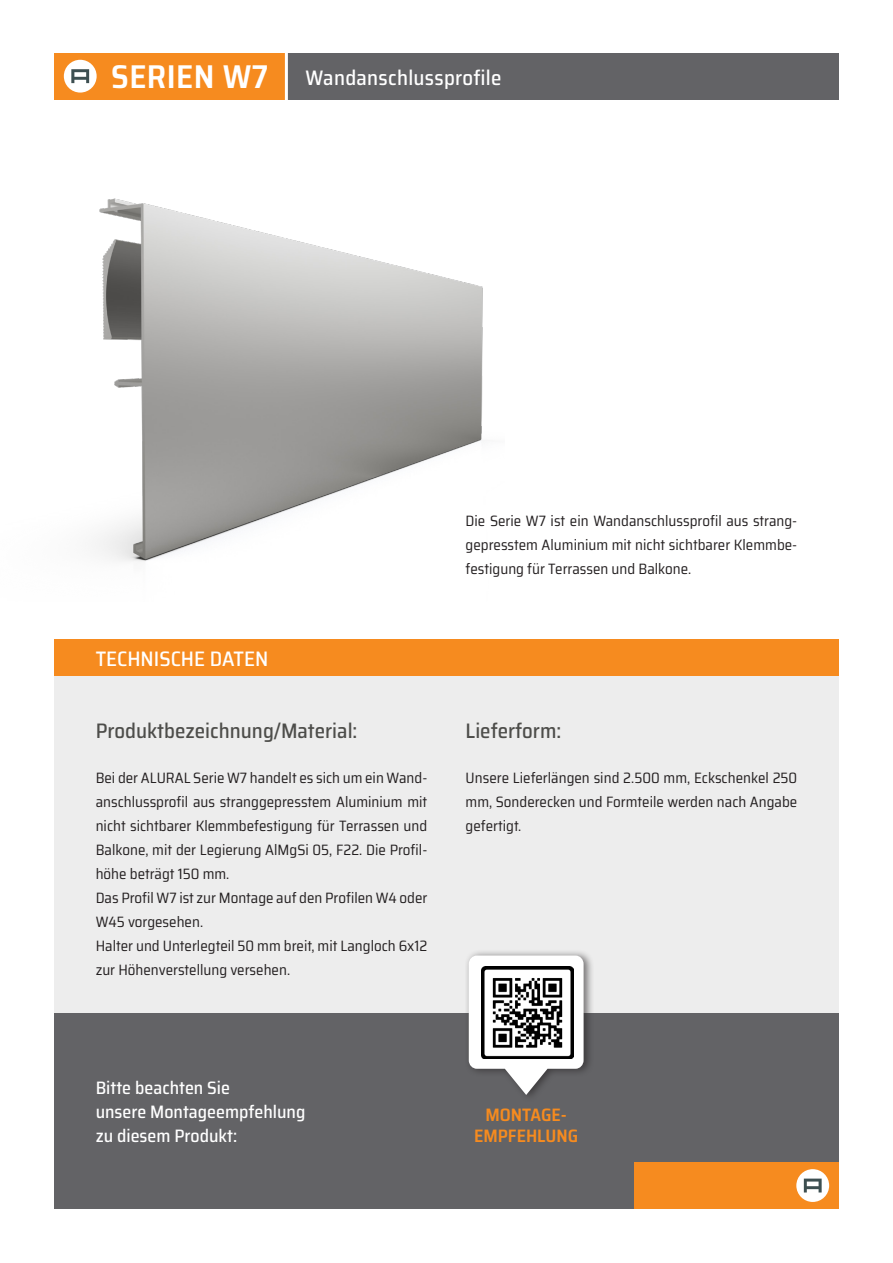
<style>
.page{position:relative;width:893px;height:1263px;background:#fff}
.page>*{position:absolute;margin:0;border:0;box-sizing:border-box;transform-origin:0 0}
.t1{font:500 semi-condensed 21px "Saira";letter-spacing:.01em;color:#fff}
.t2{font:500 semi-condensed 21px "Saira";color:#4d4d4a}
.t3{font:500 semi-condensed 18px/24px "Saira";color:#fff}
.t4{font:600 semi-condensed 18px/21px "Saira";color:#f68b1f;text-align:center}
.t5{font:semi-condensed 15px/24px "Saira";color:#231f20;text-align:justify}
.s1{font-weight:600;font-size:33px}
</style>
<div class="page">
<div style="left:54px;top:675px;width:785px;height:339px;background:#ededed"></div>
<img style="left:94px;top:198px;width:389px;height:364px">
<div style="left:54px;top:1014px;width:785px;height:154px;background:#636366"></div>
<div style="left:54px;top:639px;width:785px;height:36px;background:#f68b1f"></div>
<div style="left:54px;top:53px;width:369px;height:47px;background:#f68b1f"></div>
<div style="left:286px;top:53px;width:553px;height:47px;background:#636366"></div>
<hr style="left:285px;top:44px;width:3px;height:64px;background:#fff">
<div style="left:64px;top:60px;width:33px;height:33px;background:#fff;border-radius:50%"></div>
<svg style="left:71px;top:69px;width:18px;height:14px"></svg>
<div style="left:634px;top:1162px;width:205px;height:47px;background:#f68b1f"></div>
<div style="left:54px;top:1162px;width:580px;height:47px;background:#636366"></div>
<div style="left:796px;top:1169px;width:33px;height:33px;background:#fff;border-radius:50%"></div>
<svg style="left:804px;top:1178px;width:18px;height:14px"></svg>
<div style="left:464px;top:949px;width:130px;height:153px;background:#231f20;opacity:.6"></div>
<svg style="left:469px;top:955px;width:115px;height:140px"></svg>
<img style="left:481px;top:966px;width:92px;height:93px">
<h1 class="t1" style="left:111px;top:62px;width:392px"><span class="s1">SERIEN W7</span> Wandanschlussprofile</h1>
<h1 class="t1" style="left:96px;top:643px;width:174px">TECHNISCHE DATEN</h1>
<h1 class="t2" style="left:96px;top:715px;width:263px">Produktbezeichnung/Material:</h1>
<p class="t5" style="left:96px;top:765px;width:333px;text-align:left">Bei der ALURAL Serie W7 handelt es sich um ein Wand&shy;anschlussprofil aus stranggepresstem Aluminium mit nicht sichtbarer Klemmbefestigung für Terrassen und Balkone, mit der Legierung AlMgSi 05, F22. Die Profil&shy;höhe beträgt 150 mm.<br>Das Profil W7 ist zur Montage auf den Profilen W4 oder W45 vorgesehen.<br>Halter und Unterlegteil 50 mm breit, mit Langloch 6x12 zur Höhenverstellung versehen.</p>
<p class="t5" style="left:466px;top:509px;width:333px">Die Serie W7 ist ein Wandanschlussprofil aus strang&shy;gepresstem Aluminium mit nicht sichtbarer Klemmbe&shy;festigung für Terrassen und Balkone.</p>
<h1 class="t2" style="left:466px;top:715px;width:97px">Lieferform:</h1>
<p class="t5" style="left:466px;top:765px;width:333px">Unsere Lieferlängen sind 2.500 mm, Eckschenkel 250 mm, Sonderecken und Formteile werden nach Angabe gefertigt.</p>
<p class="t3" style="left:96px;top:1076px;width:211px">Bitte beachten Sie<br>unsere Montageempfehlung zu diesem Produkt:</p>
<p class="t4" style="left:474px;top:1104px;width:106px">MONTAGE-<br>EMPFEHLUNG</p>
</div>
